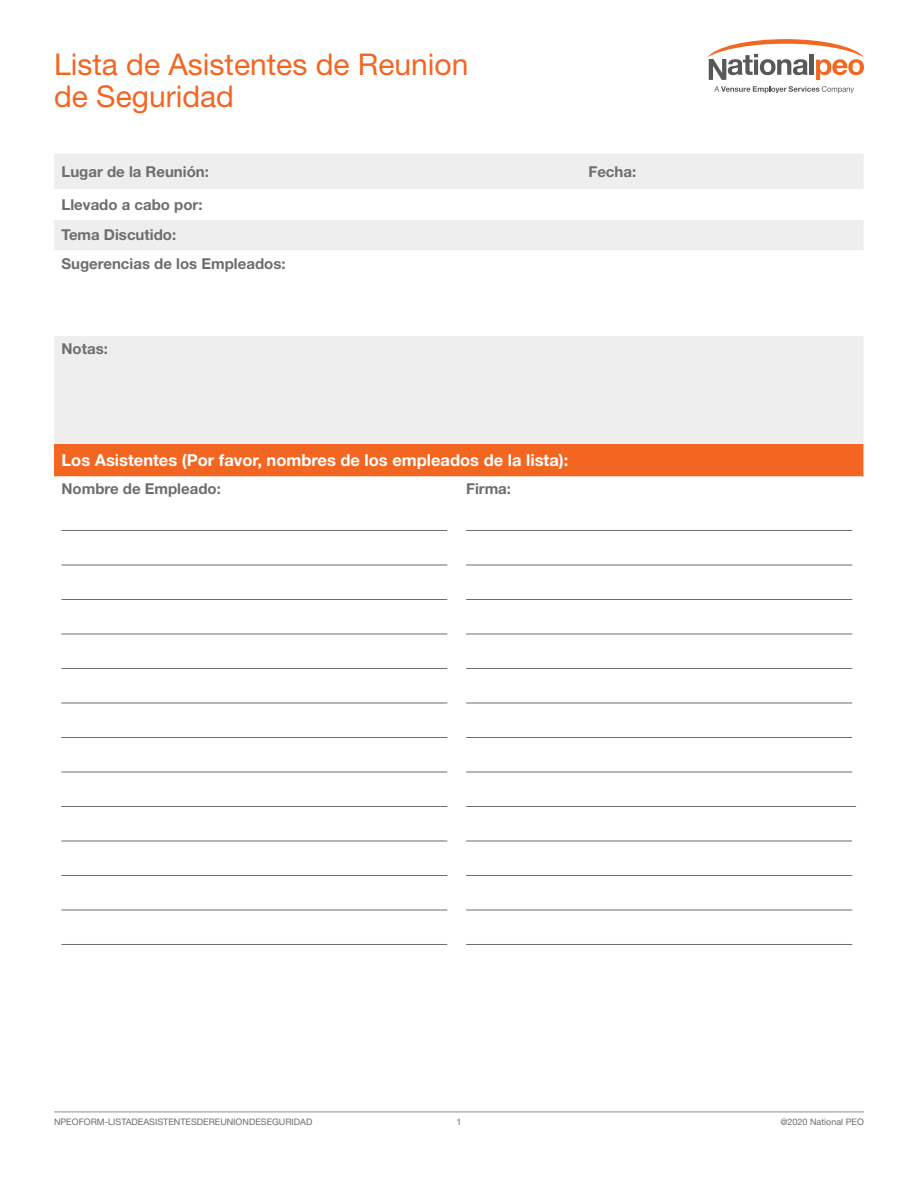
<style>
.page{position:relative;width:918px;height:1188px;background:#fff}
.page>*{position:absolute;margin:0;border:0;box-sizing:border-box;transform-origin:0 0}
.t1{font:30px/31.5px "Helvetica Neue LT Std";color:#f36621}
.Table_First_Row{font:700 16.5px "Helvetica Neue LT Std";color:#fff}
.Table_First_Row-2{font:700 15px "Helvetica Neue LT Std";color:#6c6d70}
.t2{font:9px "Helvetica Neue LT Std";color:#6c6d70}
</style>
<div class="page">
<hr style="left:54px;top:1112px;width:810px;height:1px;background:#b2b3b7">
<svg style="left:707px;top:39px;width:157px;height:41px"></svg>
<svg style="left:714px;top:86px;width:140px;height:7px"></svg>
<div style="left:54px;top:154px;width:810px;height:290px;background:#eeeeef"></div>
<svg style="left:54px;top:189px;width:810px;height:147px"></svg>
<div style="left:54px;top:444px;width:810px;height:32px;background:#f36621"></div>
<svg style="left:54px;top:476px;width:810px;height:469px"></svg>
<hr style="left:863px;top:444px;width:1px;height:32px;background:#cfd0d2">
<hr style="left:62px;top:530px;width:385px;height:1px;background:#6c6d70">
<hr style="left:62px;top:565px;width:385px;height:1px;background:#6c6d70">
<hr style="left:62px;top:599px;width:385px;height:1px;background:#6c6d70">
<hr style="left:62px;top:634px;width:385px;height:1px;background:#6c6d70">
<hr style="left:62px;top:668px;width:385px;height:1px;background:#6c6d70">
<hr style="left:62px;top:703px;width:385px;height:1px;background:#6c6d70">
<hr style="left:62px;top:737px;width:385px;height:1px;background:#6c6d70">
<hr style="left:62px;top:772px;width:385px;height:1px;background:#6c6d70">
<hr style="left:62px;top:806px;width:385px;height:1px;background:#6c6d70">
<hr style="left:62px;top:841px;width:385px;height:1px;background:#6c6d70">
<hr style="left:62px;top:875px;width:385px;height:1px;background:#6c6d70">
<hr style="left:62px;top:910px;width:385px;height:1px;background:#6c6d70">
<hr style="left:62px;top:944px;width:385px;height:1px;background:#6c6d70">
<hr style="left:466px;top:530px;width:386px;height:1px;background:#6c6d70">
<hr style="left:466px;top:565px;width:386px;height:1px;background:#6c6d70">
<hr style="left:466px;top:599px;width:386px;height:1px;background:#6c6d70">
<hr style="left:466px;top:634px;width:386px;height:1px;background:#6c6d70">
<hr style="left:466px;top:668px;width:386px;height:1px;background:#6c6d70">
<hr style="left:466px;top:703px;width:386px;height:1px;background:#6c6d70">
<hr style="left:466px;top:737px;width:386px;height:1px;background:#6c6d70">
<hr style="left:466px;top:772px;width:386px;height:1px;background:#6c6d70">
<hr style="left:466px;top:806px;width:390px;height:1px;background:#6c6d70">
<hr style="left:466px;top:841px;width:386px;height:1px;background:#6c6d70">
<hr style="left:466px;top:875px;width:386px;height:1px;background:#6c6d70">
<hr style="left:466px;top:910px;width:386px;height:1px;background:#6c6d70">
<hr style="left:466px;top:944px;width:386px;height:1px;background:#6c6d70">
<h1 class="t1" style="left:54px;top:49px;width:416px">Lista de Asistentes de Reunion de Seguridad</h1>
<p class="Table_First_Row-2" style="left:62px;top:162px;width:149px">Lugar de la Reunión:</p>
<p class="Table_First_Row-2" style="left:588px;top:162px;width:49px">Fecha:</p>
<p class="Table_First_Row-2" style="left:62px;top:195px;width:143px">Llevado a cabo por:</p>
<p class="Table_First_Row-2" style="left:62px;top:226px;width:116px">Tema Discutido:</p>
<p class="Table_First_Row-2" style="left:62px;top:254px;width:226px">Sugerencias de los Empleados:</p>
<p class="Table_First_Row-2" style="left:62px;top:340px;width:48px">Notas:</p>
<p class="Table_First_Row" style="left:62px;top:450px;width:508px">Los Asistentes (Por favor, nombres de los empleados de la lista):</p>
<p class="Table_First_Row-2" style="left:62px;top:480px;width:161px">Nombre de Empleado:</p>
<p class="Table_First_Row-2" style="left:466px;top:480px;width:46px">Firma:</p>
<p class="t2" style="left:54px;top:1117px;width:260px">NPEOFORM-LISTADEASISTENTESDEREUNIONDESEGURIDAD</p>
<p class="t2" style="left:456px;top:1117px;width:7px">1</p>
<p class="t2" style="left:780px;top:1117px;width:85px">@2020 National PEO</p>
</div>
